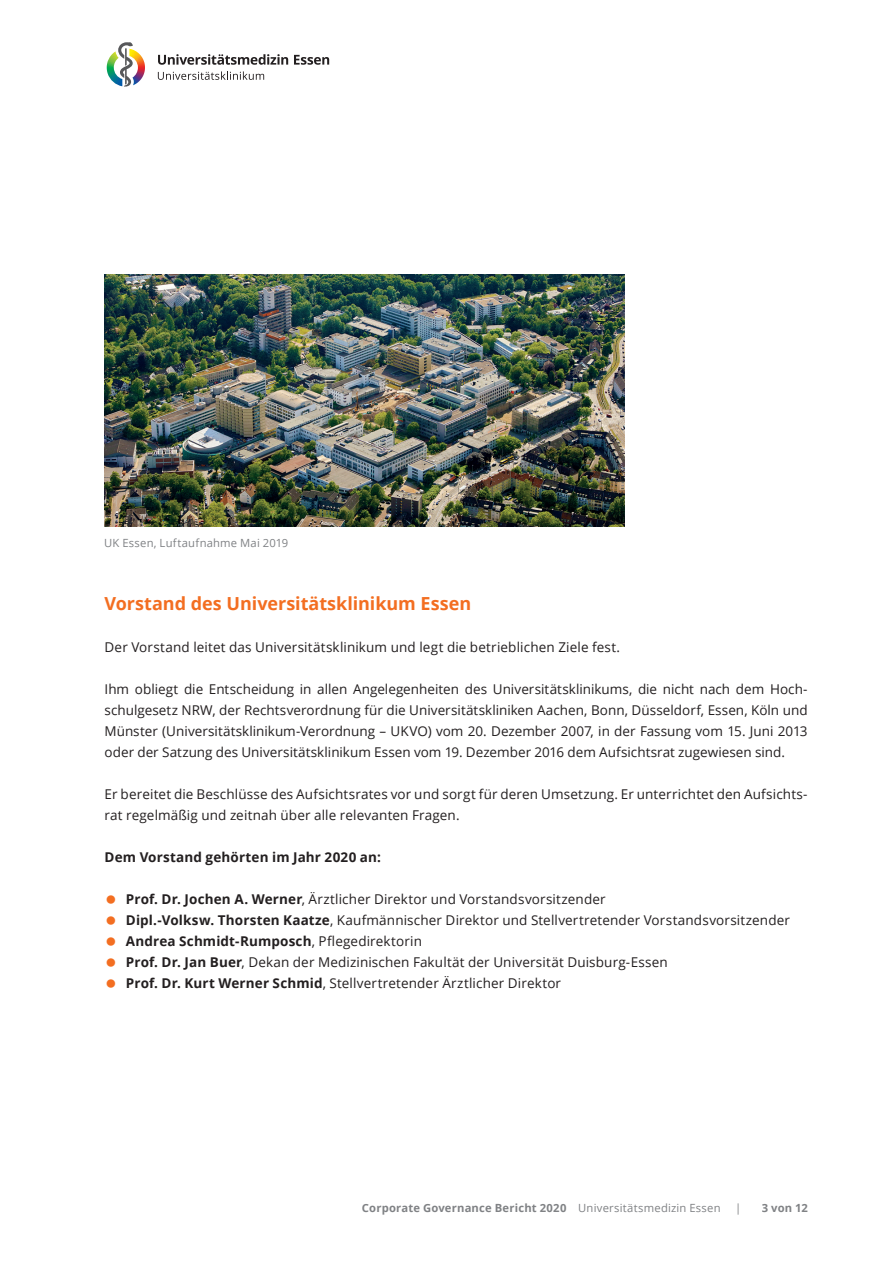
<style>
.page{position:relative;width:893px;height:1263px;background:#fff}
.page>*{position:absolute;margin:0;border:0;box-sizing:border-box;transform-origin:0 0}
.t1{font:700 18px "Open Sans";color:#f36e21}
.t2{font:13.5px/21px "Open Sans";letter-spacing:.01em;color:#231f20}
.t3{font:700 13.5px "Open Sans";letter-spacing:.01em;color:#231f20}
.t4{font:700 11.25px "Open Sans";letter-spacing:.015em;color:#808285}
.t5{font:11.25px "Open Sans";letter-spacing:.02em;color:#808285}
.s1{font-weight:700}
.s2{font-weight:400}
</style>
<div class="page">
<img style="left:105px;top:274px;width:519px;height:252px">
<svg style="left:158px;top:54px;width:130px;height:11px"></svg>
<svg style="left:294px;top:55px;width:35px;height:10px"></svg>
<svg style="left:158px;top:71px;width:106px;height:9px"></svg>
<svg style="left:118px;top:42px;width:22px;height:45px"></svg>
<p class="t5" style="left:104px;top:535px;width:186px">UK Essen, Luftaufnahme Mai 2019</p>
<h1 class="t1" style="left:105px;top:591px;width:368px">Vorstand des Universitätsklinikum Essen</h1>
<p class="t2" style="left:105px;top:636px;width:517px">Der Vorstand leitet das Universitätsklinikum und legt die betrieblichen Ziele fest.</p>
<p class="t2" style="left:105px;top:678px;width:704px;text-align:justify">Ihm obliegt die Entscheidung in allen Angelegenheiten des Universitätsklinikums, die nicht nach dem Hoch&shy;schulgesetz NRW, der Rechtsverordnung für die Universitätskliniken Aachen, Bonn, Düsseldorf, Essen, Köln und Münster (Universitätsklinikum-Verordnung – UKVO) vom 20. Dezember 2007, in der Fassung vom 15. Juni 2013 oder der Satzung des Universitätsklinikum Essen vom 19. Dezember 2016 dem Aufsichtsrat zugewiesen sind.</p>
<p class="t2" style="left:105px;top:783px;width:705px">Er bereitet die Beschlüsse des Aufsichtsrates vor und sorgt für deren Umsetzung. Er unterrichtet den Aufsichts&shy;rat regelmäßig und zeitnah über alle relevanten Fragen.</p>
<p class="t3" style="left:105px;top:848px;width:278px">Dem Vorstand gehörten im Jahr 2020 an:</p>
<p class="t2" style="left:126px;top:888px;width:666px"><span class="s1">Prof. Dr. Jochen A. Werner</span>, Ärztlicher Direktor und Vorstandsvorsitzender<br><span class="s1">Dipl.-Volksw. Thorsten Kaatze</span>, Kaufmännischer Direktor und Stellvertretender Vorstandsvorsitzender <span class="s1">Andrea Schmidt-Rumposch</span>, Pflegedirektorin<br><span class="s1">Prof. Dr. Jan Buer</span>, Dekan der Medizinischen Fakultät der Universität Duisburg-Essen<br><span class="s1">Prof. Dr. Kurt Werner Schmid</span>, Stellvertretender Ärztlicher Direktor</p>
<p class="t4" style="left:362px;top:1200px;width:360px">Corporate Governance Bericht 2020 <span class="s2">Universitätsmedizin Essen</span></p>
<p class="t5" style="left:735px;top:1200px;width:8px">|</p>
<p class="t4" style="left:762px;top:1200px;width:48px">3 von 12</p>
</div>
